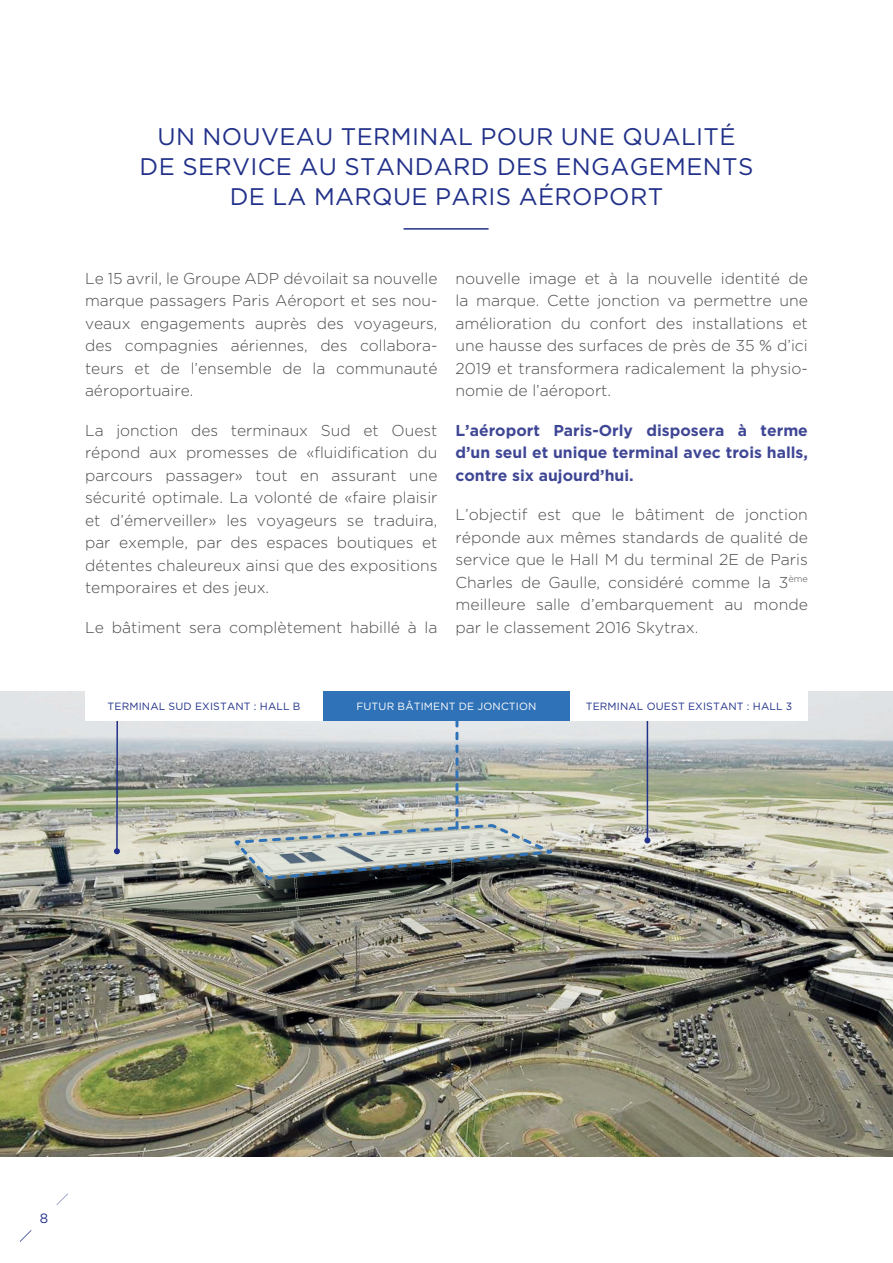
<style>
.page{position:relative;width:893px;height:1263px;background:#fff}
.page>*{position:absolute;margin:0;border:0;box-sizing:border-box;transform-origin:0 0}
.title2{font:24px/30px "Gotham";letter-spacing:.015em;color:#213189;text-align:center}
.t1{font:300 15.75px/22.5px "Gotham";color:#4b4c4d;text-align:justify}
.t2{font:700 15.75px/22.5px "Gotham";color:#3f4795;text-align:justify}
.t3{font:13.5px "Gotham";color:#213189}
.t4{font:10.5px "Gotham";letter-spacing:.015em;color:#213189}
.t5{font:10.5px "Gotham";letter-spacing:.015em;color:#fff}
</style>
<div class="page">
<svg style="left:20px;top:1230px;width:12px;height:12px"></svg>
<svg style="left:56px;top:1193px;width:12px;height:12px"></svg>
<img style="left:0;top:691px;width:893px;height:466px">
<div style="left:323px;top:691px;width:247px;height:29px;background:#3072b7"></div>
<hr style="left:116px;top:691px;width:2px;height:160px;background:#213189">
<svg style="left:114px;top:848px;width:6px;height:6px"></svg>
<hr style="left:647px;top:720px;width:1px;height:120px;background:#213189">
<svg style="left:644px;top:837px;width:6px;height:6px"></svg>
<img style="left:230px;top:720px;width:332px;height:161px">
<div style="left:85px;top:691px;width:238px;height:29px;background:#fff"></div>
<div style="left:570px;top:691px;width:238px;height:29px;background:#fff"></div>
<hr style="left:404px;top:228px;width:85px;height:2px;background:#213189">
<p class="title2" style="left:140px;top:121px;width:615px">UN NOUVEAU TERMINAL POUR UNE QUALITÉ<br>DE SERVICE AU STANDARD DES ENGAGEMENTS<br>DE LA MARQUE PARIS AÉROPORT</p>
<p class="t1" style="left:85px;top:267px;width:354px">Le 15 avril, le Groupe ADP dévoilait sa nouvelle marque passagers Paris Aéroport et ses nou&shy;veaux engagements auprès des voyageurs, des compagnies aériennes, des collabora&shy;teurs et de l’ensemble de la communauté aéroportuaire.</p>
<p class="t1" style="left:85px;top:419px;width:354px">La jonction des terminaux Sud et Ouest répond aux promesses de «fluidification du parcours passager» tout en assurant une sécurité optimale. La volonté de «faire plaisir et d’émerveiller» les voyageurs se traduira, par exemple, par des espaces boutiques et détentes chaleureux ainsi que des expositions temporaires et des jeux.</p>
<p class="t1" style="left:85px;top:616px;width:354px">Le bâtiment sera complètement habillé à la</p>
<p class="t1" style="left:455px;top:267px;width:354px">nouvelle image et à la nouvelle identité de la marque. Cette jonction va permettre une amélioration du confort des installations et une hausse des surfaces de près de 35 % d’ici 2019 et transformera radicalement la physio&shy;nomie de l’aéroport.</p>
<p class="t2" style="left:455px;top:418px;width:354px">L’aéroport Paris-Orly disposera à terme d’un seul et unique terminal avec trois halls, contre six aujourd’hui.</p>
<p class="t1" style="left:455px;top:503px;width:354px">L’objectif est que le bâtiment de jonction réponde aux mêmes standards de qualité de service que le Hall M du terminal 2E de Paris Charles de Gaulle, considéré comme la 3<sup>ème </sup>meilleure salle d’embarquement au monde par le classement 2016 Skytrax.</p>
<p class="t4" style="left:108px;top:700px;width:194px">TERMINAL SUD EXISTANT : HALL B</p>
<p class="t5" style="left:356px;top:700px;width:181px">FUTUR BÂTIMENT DE JONCTION</p>
<p class="t4" style="left:586px;top:700px;width:208px">TERMINAL OUEST EXISTANT : HALL 3</p>
<p class="t3" style="left:40px;top:1210px;width:10px">8</p>
</div>
